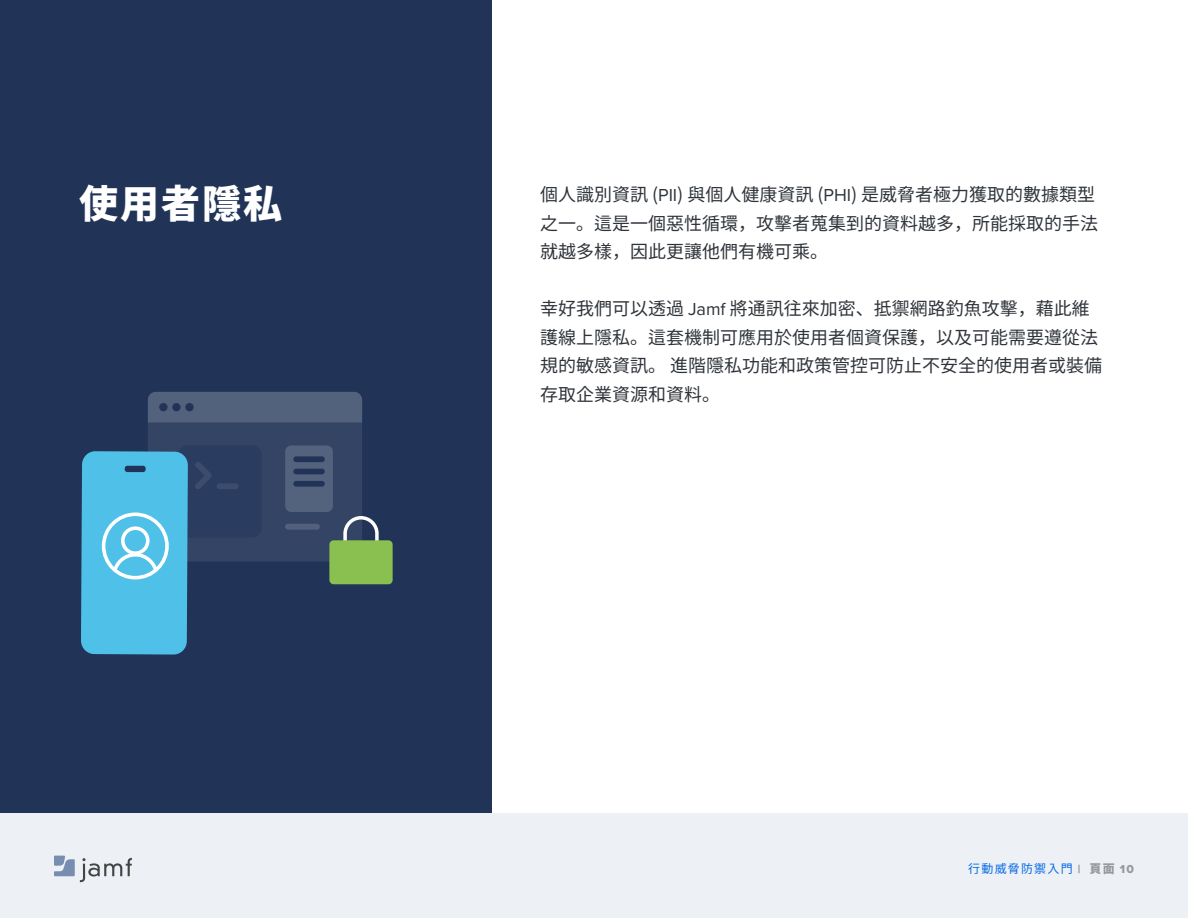
<style>
.page{position:relative;width:1188px;height:918px;background:#fff}
.page>*{position:absolute;margin:0;border:0;box-sizing:border-box;transform-origin:0 0}
.t1{font:900 39px "Noto Sans CJ Kjp";letter-spacing:.05em;color:#fff}
.t2{font:18px/28.5px "Noto Sans CJ Kjp";color:#2f343a}
.t3{font:12px "Noto Sans CJ Kjp";letter-spacing:.1em;color:#056ae6}
.s1{font-family:"Proxima Nova"}
.s2{font-family:"Proxima Nova Extrabld";color:#979a9d}
.s3{font-weight:900;color:#979a9d}
</style>
<div class="page">
<div style="left:0;top:0;width:492px;height:837px;background:#213458"></div>
<div style="left:0;top:813px;width:1188px;height:105px;background:#edf0f5"></div>
<svg style="left:54px;top:856px;width:78px;height:26px"></svg>
<div style="left:148px;top:392px;width:214px;height:169px;background:#334465;border-radius:8px"></div>
<div style="left:148px;top:392px;width:214px;height:31px;background:#52617c"></div>
<div style="left:159px;top:403px;width:9px;height:8px;background:#213458;border-radius:50%"></div>
<div style="left:172px;top:403px;width:9px;height:8px;background:#213458;border-radius:50%"></div>
<div style="left:185px;top:403px;width:9px;height:8px;background:#213458;border-radius:50%"></div>
<div style="left:285px;top:524px;width:35px;height:6px;background:#52607d;border-radius:3px"></div>
<div style="left:178px;top:445px;width:84px;height:92px;background:#2a3c5f;border-radius:9px"></div>
<div style="left:217px;top:483px;width:22px;height:6px;background:#3c4c6c;border-radius:3px"></div>
<svg style="left:195px;top:462px;width:17px;height:27px"></svg>
<div style="left:285px;top:445px;width:48px;height:67px;background:#53627d;border-radius:6px"></div>
<div style="left:293px;top:456px;width:32px;height:6px;background:#213458;border-radius:3px"></div>
<div style="left:293px;top:469px;width:32px;height:5px;background:#213458;border-radius:3px"></div>
<div style="left:293px;top:481px;width:32px;height:6px;background:#213458;border-radius:3px"></div>
<svg style="left:343px;top:516px;width:36px;height:24px"></svg>
<div style="left:329px;top:540px;width:64px;height:44px;background:#8ac050;border-radius:4px"></div>
<svg style="left:81px;top:451px;width:107px;height:204px;background:#57bfe5"></svg>
<h1 class="t1" style="left:79px;top:182px;width:204px">使用者隱私</h1>
<p class="t2" style="left:540px;top:181px;width:559px">個人識別資訊 (<span class="s1">PII</span>) 與個人健康資訊 (<span class="s1">PHI</span>) 是威脅者極力獲取的數據類型之一。這是一個惡性循環，攻擊者蒐集到的資料越多，所能採取的手法就越多樣，因此更讓他們有機可乘。</p>
<p class="t2" style="left:540px;top:295px;width:564px">幸好我們可以透過 <span class="s1">Jamf</span> 將通訊往來加密、抵禦網路釣魚攻擊，藉此維護線上隱私。這套機制可應用於使用者個資保護，以及可能需要遵從法規的敏感資訊。 進階隱私功能和政策管控可防止不安全的使用者或裝備存取企業資源和資料。</p>
<p class="t3" style="left:968px;top:862px;width:167px">行動威脅防禦入門 <span class="s2">|</span> <span class="s3">頁面</span> <span class="s2">10</span></p>
</div>
